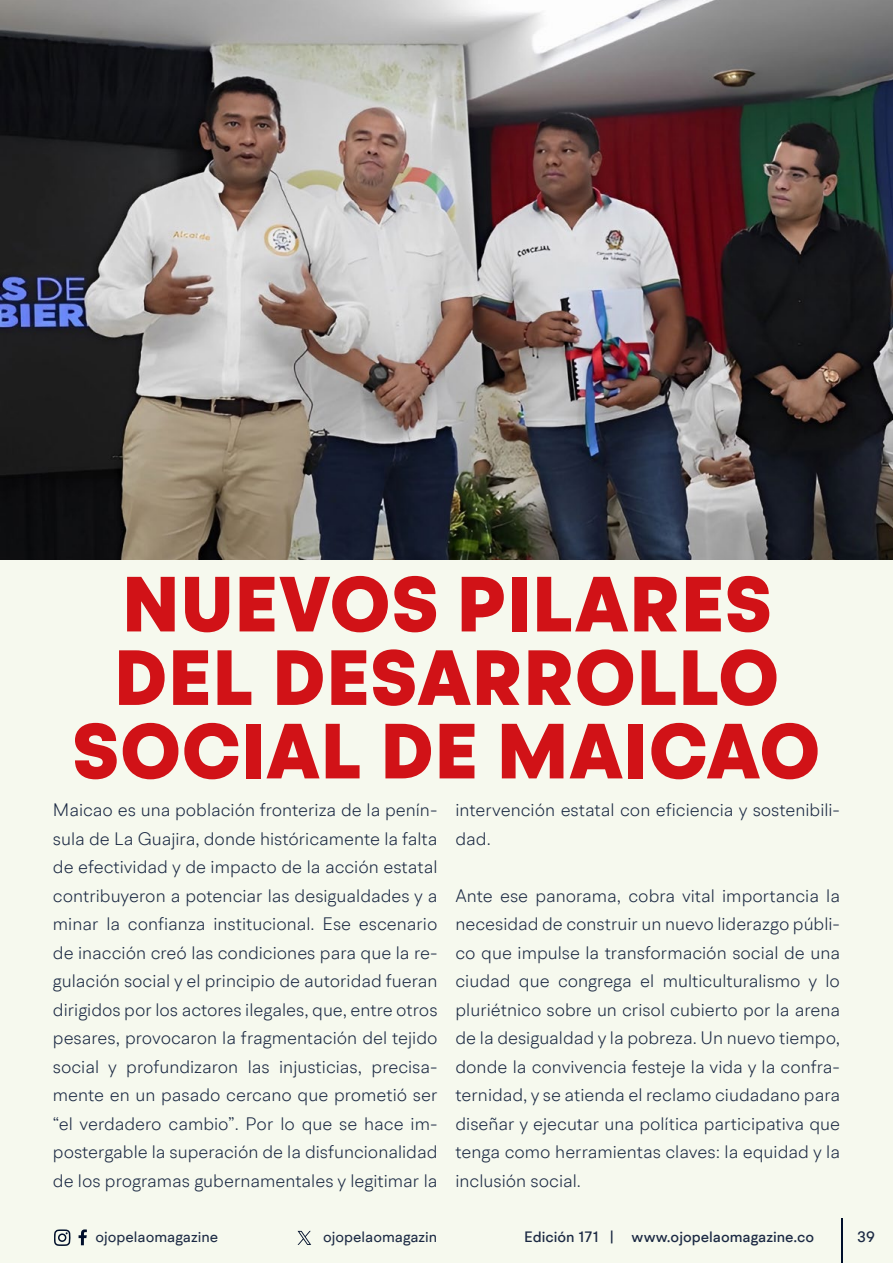
<style>
.page{position:relative;width:893px;height:1263px;background:#f6f9ee}
.page>*{position:absolute;margin:0;border:0;box-sizing:border-box;transform-origin:0 0}
.t1{font:900 78px/73.5px "BR Hendrix";letter-spacing:.01em;color:#d11217;text-align:center}
.t2{font:300 18px/28.5px "BR Hendrix";color:#1b2943;text-align:justify}
.t3{font:500 15px "BR Hendrix";color:#1b2943}
.t4{font:15px "BR Hendrix";color:#1b2943}
</style>
<div class="page">
<svg style="left:79px;top:1229px;width:8px;height:16px"></svg>
<svg style="left:54px;top:1229px;width:17px;height:17px"></svg>
<hr style="left:841px;top:1219px;width:1px;height:44px;background:#000f2b">
<svg style="left:298px;top:1231px;width:13px;height:14px"></svg>
<img style="left:0;top:0;width:893px;height:560px">
<h1 class="t1" style="left:73px;top:570px;width:749px">NUEVOS PILARES<br>DEL DESARROLLO<br>SOCIAL DE MAICAO</h1>
<p class="t2" style="left:53px;top:796px;width:386px">Maicao es una población fronteriza de la penín&shy;sula de La Guajira, donde históricamente la falta de efectividad y de impacto de la acción estatal contribuyeron a potenciar las desigualdades y a minar la confianza institucional. Ese escenario de inacción creó las condiciones para que la re&shy;gulación social y el principio de autoridad fueran dirigidos por los actores ilegales, que, entre otros pesares, provocaron la fragmentación del tejido social y profundizaron las injusticias, precisa&shy;mente en un pasado cercano que prometió ser “el verdadero cambio”. Por lo que se hace im&shy;postergable la superación de la disfuncionalidad de los programas gubernamentales y legitimar la</p>
<p class="t2" style="left:455px;top:796px;width:386px">intervención estatal con eficiencia y sostenibili&shy;dad.</p>
<p class="t2" style="left:455px;top:881px;width:386px">Ante ese panorama, cobra vital importancia la necesidad de construir un nuevo liderazgo públi&shy;co que impulse la transformación social de una ciudad que congrega el multiculturalismo y lo pluriétnico sobre un crisol cubierto por la arena de la desigualdad y la pobreza. Un nuevo tiempo, donde la convivencia festeje la vida y la confra&shy;ternidad, y se atienda el reclamo ciudadano para diseñar y ejecutar una política participativa que tenga como herramientas claves: la equidad y la inclusión social.</p>
<p class="t4" style="left:96px;top:1227px;width:124px">ojopelaomagazine</p>
<p class="t4" style="left:323px;top:1227px;width:116px">ojopelaomagazin</p>
<p class="t3" style="left:524px;top:1227px;width:291px">Edición 171 | www.ojopelaomagazine.co</p>
<p class="t3" style="left:857px;top:1227px;width:19px">39</p>
</div>
